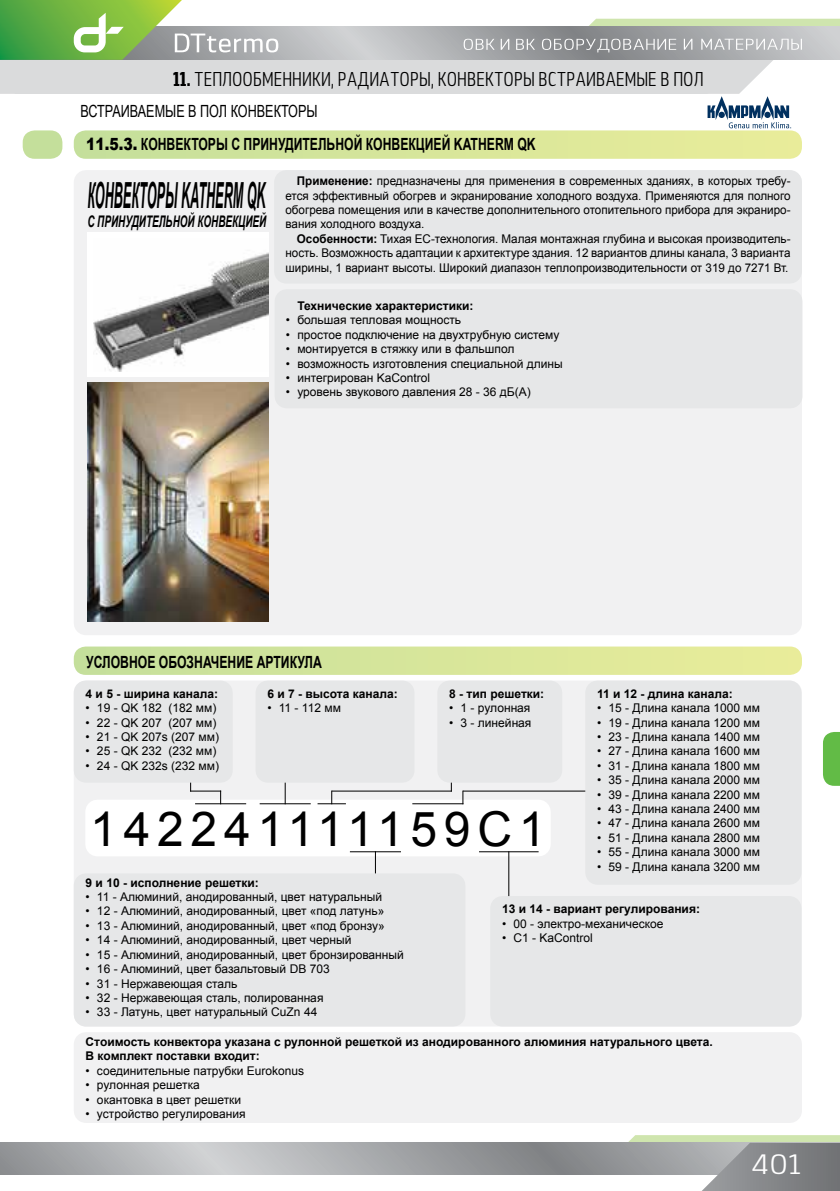
<style>
.page{position:relative;width:840px;height:1191px;background:#fff}
.page>*{position:absolute;margin:0;border:0;box-sizing:border-box;transform-origin:0 0}
.t1{font:48px "Arial";letter-spacing:.14em;color:#000}
.t2{font:italic 700 36px "Arial";color:#000;scale:.35 1}
.t3{font:28px "Lytiga Pro";color:#fff}
.t4{font:20px "Lytiga Pro Condensed";color:#000;scale:.8 1}
.t5{font:700 16.8px "Arial";color:#000;scale:.73 1}
.t6{font:16.8px "Arial";color:#000;scale:.75 1}
.t7{font:italic 700 16px "Arial";color:#000;scale:.62 1}
.t8{font:12px/14.4px "Arial";color:#000;text-align:justify}
.t9{font:700 12px/14.4px "Arial";color:#000}
.s1{font-weight:900}
.s2{font-weight:700}
</style>
<div class="page">
<svg style="left:0;top:1142px;width:600px;height:32px;background:#a7a9ab"></svg>
<svg style="left:600px;top:1135px;width:239px;height:56px;background:#a7aba7"></svg>
<div style="left:74px;top:130px;width:727px;height:29px;background:linear-gradient(to right,#c5df9b,#eaed9a);border-radius:12px"></div>
<div style="left:23px;top:130px;width:39px;height:29px;background:#c4df9b;border-radius:12px"></div>
<svg style="left:823px;top:732px;width:16px;height:54px"></svg>
<div style="left:74px;top:170px;width:727px;height:465px;background:#f1f1f2"></div>
<div style="left:274px;top:170px;width:527px;height:113px;background:#e6e7e8"></div>
<div style="left:274px;top:289px;width:528px;height:119px;background:#e6e7e8"></div>
<div style="left:87px;top:232px;width:182px;height:145px;background:#fff"></div>
<img style="left:94px;top:252px;width:175px;height:119px">
<svg style="left:74px;top:646px;width:727px;height:29px;background:#d8e69d"></svg>
<img style="left:87px;top:383px;width:182px;height:238px">
<div style="left:74px;top:1032px;width:727px;height:91px;background:#f1f1f2"></div>
<div style="left:74px;top:680px;width:727px;height:346px;background:#f1f1f2"></div>
<div style="left:74px;top:680px;width:158px;height:102px;background:#e6e7e8"></div>
<div style="left:255px;top:680px;width:159px;height:102px;background:#e6e7e8"></div>
<div style="left:437px;top:680px;width:125px;height:102px;background:#e6e7e8"></div>
<div style="left:74px;top:873px;width:391px;height:153px;background:#e6e7e8"></div>
<div style="left:585px;top:680px;width:216px;height:204px;background:#e6e7e8"></div>
<div style="left:85px;top:799px;width:465px;height:57px;background:#fff"></div>
<hr style="left:195px;top:803px;width:51px;height:1px;background:#000">
<hr style="left:190px;top:790px;width:31px;height:1px;background:#000">
<svg style="left:220px;top:790px;width:1px;height:13px"></svg>
<hr style="left:259px;top:803px;width:51px;height:1px;background:#000">
<svg style="left:284px;top:782px;width:1px;height:22px"></svg>
<svg style="left:317px;top:791px;width:29px;height:13px"></svg>
<hr style="left:331px;top:790px;width:120px;height:1px;background:#000">
<hr style="left:412px;top:803px;width:51px;height:1px;background:#000">
<svg style="left:462px;top:791px;width:1px;height:13px"></svg>
<hr style="left:462px;top:790px;width:123px;height:1px;background:#000">
<hr style="left:350px;top:851px;width:51px;height:1px;background:#000">
<svg style="left:375px;top:851px;width:1px;height:22px"></svg>
<div style="left:490px;top:896px;width:311px;height:130px;background:#e6e7e8"></div>
<hr style="left:478px;top:851px;width:60px;height:1px;background:#000">
<hr style="left:508px;top:851px;width:1px;height:45px;background:#000">
<svg style="left:0;top:0;width:839px;height:128px"></svg>
<h3 class="t4" style="left:173px;top:66px;width:664px"><span class="s1">11.</span> ТЕПЛООБМЕННИКИ, РАДИАТОРЫ, КОНВЕКТОРЫ ВСТРАИВАЕМЫЕ В ПОЛ</h3>
<h3 class="t6" style="left:80px;top:100px;width:317px">ВСТРАИВАЕМЫЕ В ПОЛ КОНВЕКТОРЫ</h3>
<h3 class="t5" style="left:86px;top:133px;width:617px"><span class="s1">11.5.3.</span> КОНВЕКТОРЫ С ПРИНУДИТЕЛЬНОЙ КОНВЕКЦИЕЙ KATHERM QK</h3>
<h2 class="t2" style="left:87px;top:171px;width:511px">КОНВЕКТОРЫ KATHERM QK</h2>
<h3 class="t7" style="left:87px;top:211px;width:290px">С ПРИНУДИТЕЛЬНОЙ КОНВЕКЦИЕЙ</h3>
<p class="t8" style="left:285px;top:174px;width:506px;text-indent:11px"><span class="s2">Применение:</span> предназначены для применения в современных зданиях, в которых требу&shy;ется эффективный обогрев и экранирование холодного воздуха. Применяются для полного обогрева помещения или в качестве дополнительного отопительного прибора для экраниро&shy;вания холодного воздуха.</p>
<p class="t8" style="left:285px;top:231px;width:506px;text-indent:11px"><span class="s2">Особенности:</span> Тихая EC-технология. Малая монтажная глубина и высокая производитель&shy;ность. Возможность адаптации к архитектуре здания. 12 вариантов длины канала, 3 варианта ширины, 1 вариант высоты. Широкий диапазон теплопроизводительности от 319 до 7271 Вт.</p>
<p class="t9" style="left:297px;top:299px;width:178px">Технические характеристики:</p>
<p class="t8" style="left:286px;top:313px;width:176px">• большая тепловая мощность</p>
<p class="t8" style="left:286px;top:327px;width:275px">• простое подключение на двухтрубную систему</p>
<p class="t8" style="left:286px;top:342px;width:230px">• монтируется в стяжку или в фальшпол</p>
<p class="t8" style="left:286px;top:356px;width:278px">• возможность изготовления специальной длины</p>
<p class="t8" style="left:286px;top:371px;width:146px">• интегрирован KaControl</p>
<p class="t8" style="left:286px;top:385px;width:246px">• уровень звукового давления 28 - 36 дБ(А)</p>
<h3 class="t5" style="left:86px;top:650px;width:324px">УСЛОВНОЕ ОБОЗНАЧЕНИЕ АРТИКУЛА</h3>
<p class="t9" style="left:86px;top:686px;width:134px">4 и 5 - ширина канала:</p>
<p class="t8" style="left:86px;top:701px;width:132px">• 19 - QK 182 (182 мм)</p>
<p class="t8" style="left:86px;top:715px;width:132px">• 22 - QK 207 (207 мм)</p>
<p class="t8" style="left:86px;top:729px;width:135px">• 21 - QK 207s (207 мм)</p>
<p class="t8" style="left:86px;top:744px;width:132px">• 25 - QK 232 (232 мм)</p>
<p class="t8" style="left:86px;top:758px;width:135px">• 24 - QK 232s (232 мм)</p>
<p class="t9" style="left:267px;top:686px;width:132px">6 и 7 - высота канала:</p>
<p class="t8" style="left:267px;top:701px;width:75px">• 11 - 112 мм</p>
<p class="t9" style="left:449px;top:686px;width:96px">8 - тип решетки:</p>
<p class="t8" style="left:449px;top:701px;width:83px">• 1 - рулонная</p>
<p class="t8" style="left:449px;top:715px;width:84px">• 3 - линейная</p>
<h1 class="t1" style="left:90px;top:797px;width:456px">142241111159C1</h1>
<p class="t9" style="left:596px;top:686px;width:137px">11 и 12 - длина канала:</p>
<p class="t8" style="left:596px;top:701px;width:164px">• 15 - Длина канала 1000 мм</p>
<p class="t8" style="left:596px;top:715px;width:164px">• 19 - Длина канала 1200 мм</p>
<p class="t8" style="left:596px;top:729px;width:164px">• 23 - Длина канала 1400 мм</p>
<p class="t8" style="left:596px;top:744px;width:164px">• 27 - Длина канала 1600 мм</p>
<p class="t8" style="left:596px;top:758px;width:164px">• 31 - Длина канала 1800 мм</p>
<p class="t8" style="left:596px;top:773px;width:164px">• 35 - Длина канала 2000 мм</p>
<p class="t8" style="left:596px;top:787px;width:164px">• 39 - Длина канала 2200 мм</p>
<p class="t8" style="left:596px;top:801px;width:164px">• 43 - Длина канала 2400 мм</p>
<p class="t8" style="left:596px;top:816px;width:164px">• 47 - Длина канала 2600 мм</p>
<p class="t8" style="left:596px;top:830px;width:164px">• 51 - Длина канала 2800 мм</p>
<p class="t8" style="left:596px;top:845px;width:164px">• 55 - Длина канала 3000 мм</p>
<p class="t8" style="left:596px;top:859px;width:164px">• 59 - Длина канала 3200 мм</p>
<p class="t9" style="left:86px;top:875px;width:175px">9 и 10 - исполнение решетки:</p>
<p class="t8" style="left:86px;top:889px;width:298px">• 11 - Алюминий, анодированный, цвет натуральный</p>
<p class="t8" style="left:86px;top:904px;width:300px">• 12 - Алюминий, анодированный, цвет «под латунь»</p>
<p class="t8" style="left:86px;top:918px;width:300px">• 13 - Алюминий, анодированный, цвет «под бронзу»</p>
<p class="t8" style="left:86px;top:933px;width:267px">• 14 - Алюминий, анодированный, цвет черный</p>
<p class="t8" style="left:86px;top:947px;width:319px">• 15 - Алюминий, анодированный, цвет бронзированный</p>
<p class="t8" style="left:86px;top:961px;width:245px">• 16 - Алюминий, цвет базальтовый DB 703</p>
<p class="t8" style="left:86px;top:976px;width:153px">• 31 - Нержавеющая сталь</p>
<p class="t8" style="left:86px;top:990px;width:239px">• 32 - Нержавеющая сталь, полированная</p>
<p class="t8" style="left:86px;top:1005px;width:233px">• 33 - Латунь, цвет натуральный CuZn 44</p>
<p class="t9" style="left:502px;top:902px;width:199px">13 и 14 - вариант регулирования:</p>
<p class="t8" style="left:502px;top:916px;width:163px">• 00 - электро-механическое</p>
<p class="t8" style="left:502px;top:930px;width:92px">• C1 - KaControl</p>
<p class="t9" style="left:86px;top:1034px;width:628px">Стоимость конвектора указана с рулонной решеткой из анодированного алюминия натурального цвета.<br>В комплект поставки входит:</p>
<p class="t8" style="left:86px;top:1063px;width:220px">• соединительные патрубки Eurokonus</p>
<p class="t8" style="left:86px;top:1077px;width:116px">• рулонная решетка</p>
<p class="t8" style="left:86px;top:1092px;width:157px">• окантовка в цвет решетки</p>
<p class="t8" style="left:86px;top:1106px;width:161px">• устройство регулирования</p>
<h3 class="t3" style="left:750px;top:1147px;width:53px">401</h3>
</div>
